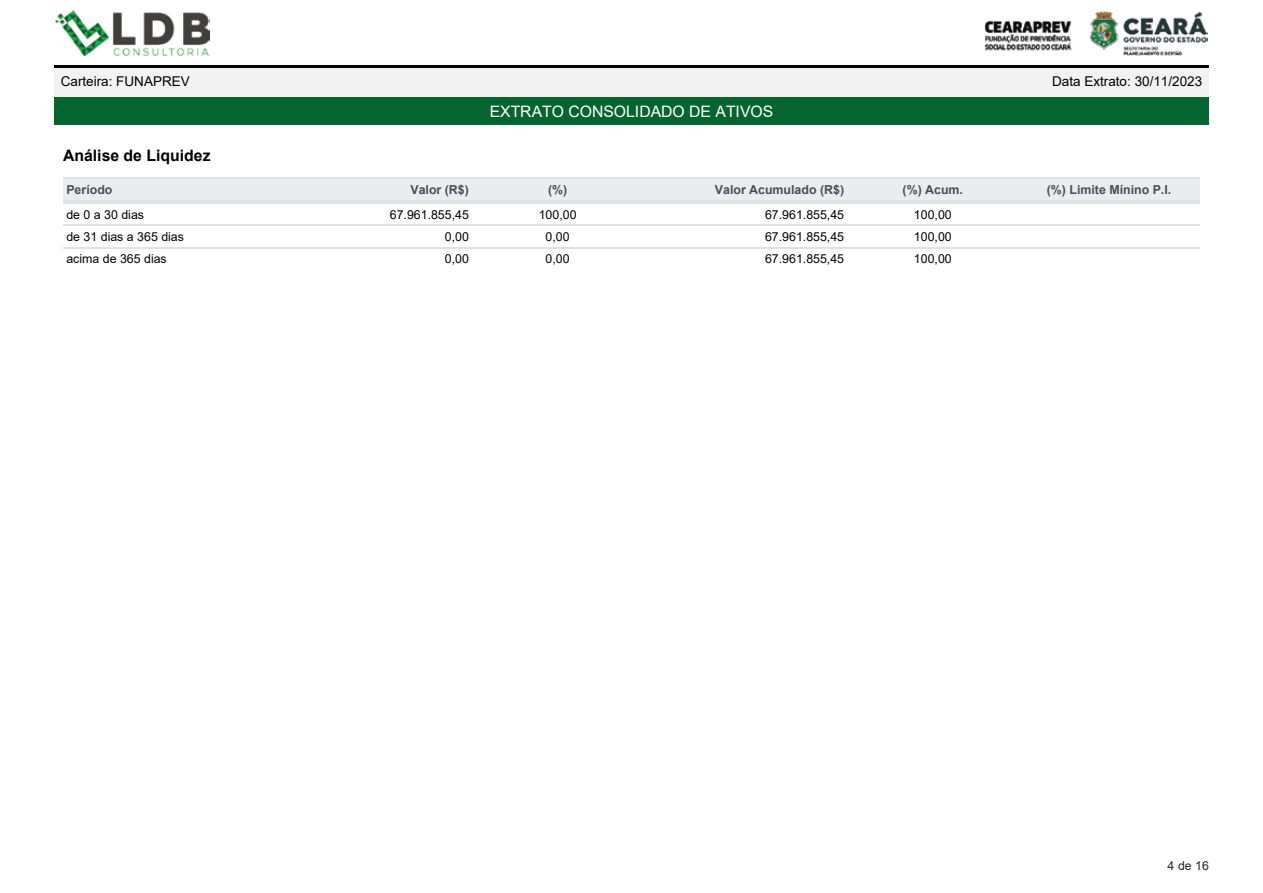
<style>
.page{position:relative;width:1263px;height:893px;background:#fff}
.page>*{position:absolute;margin:0;border:0;box-sizing:border-box;transform-origin:0 0}
.t1{font:15.75px "Arial";color:#fff}
.t2{font:700 15.75px "Arial";color:#000}
.t3{font:13.5px "Arial";color:#000}
.t4{font:12.3px "Arial";color:#000}
.t5{font:700 12.3px "Arial";color:#484f57}
.t6{font:12.3px "Arial";color:#262627}
</style>
<div class="page">
<div style="left:54px;top:65px;width:1155px;height:33px;background:#f3f2f2"></div>
<hr style="left:54px;top:65px;width:1155px;height:3px;background:#000">
<div style="left:54px;top:98px;width:1155px;height:27px;background:#05652f"></div>
<img style="left:55px;top:10px;width:155px;height:45px">
<img style="left:984px;top:11px;width:224px;height:44px">
<div style="left:63px;top:178px;width:205px;height:25px;background:#eaedef"></div>
<hr style="left:63px;top:178px;width:205px;height:1px;background:#dfe2e6">
<hr style="left:63px;top:200px;width:205px;height:3px;background:#dfe2e6">
<div style="left:268px;top:178px;width:204px;height:25px;background:#eaedef"></div>
<hr style="left:268px;top:178px;width:204px;height:1px;background:#dfe2e6">
<hr style="left:268px;top:200px;width:204px;height:3px;background:#dfe2e6">
<div style="left:472px;top:178px;width:171px;height:25px;background:#eaedef"></div>
<hr style="left:472px;top:178px;width:171px;height:1px;background:#dfe2e6">
<hr style="left:472px;top:200px;width:171px;height:3px;background:#dfe2e6">
<div style="left:643px;top:178px;width:204px;height:25px;background:#eaedef"></div>
<hr style="left:643px;top:178px;width:204px;height:1px;background:#dfe2e6">
<hr style="left:643px;top:200px;width:204px;height:3px;background:#dfe2e6">
<div style="left:847px;top:178px;width:171px;height:25px;background:#eaedef"></div>
<hr style="left:847px;top:178px;width:171px;height:1px;background:#dfe2e6">
<hr style="left:847px;top:200px;width:171px;height:3px;background:#dfe2e6">
<div style="left:1018px;top:178px;width:182px;height:25px;background:#eaedef"></div>
<hr style="left:1018px;top:178px;width:182px;height:1px;background:#dfe2e6">
<hr style="left:1018px;top:200px;width:182px;height:3px;background:#dfe2e6">
<hr style="left:63px;top:203px;width:205px;height:1px;background:#dfe2e6">
<hr style="left:268px;top:203px;width:204px;height:1px;background:#dfe2e6">
<hr style="left:472px;top:203px;width:171px;height:1px;background:#dfe2e6">
<hr style="left:643px;top:203px;width:204px;height:1px;background:#dfe2e6">
<hr style="left:847px;top:203px;width:171px;height:1px;background:#dfe2e6">
<hr style="left:1018px;top:203px;width:182px;height:1px;background:#dfe2e6">
<hr style="left:63px;top:225px;width:205px;height:1px;background:#dfe2e6">
<hr style="left:268px;top:225px;width:204px;height:1px;background:#dfe2e6">
<hr style="left:472px;top:225px;width:171px;height:1px;background:#dfe2e6">
<hr style="left:643px;top:225px;width:204px;height:1px;background:#dfe2e6">
<hr style="left:847px;top:225px;width:171px;height:1px;background:#dfe2e6">
<hr style="left:1018px;top:225px;width:182px;height:1px;background:#dfe2e6">
<hr style="left:63px;top:247px;width:205px;height:1px;background:#dfe2e6">
<hr style="left:268px;top:247px;width:204px;height:1px;background:#dfe2e6">
<hr style="left:472px;top:247px;width:171px;height:1px;background:#dfe2e6">
<hr style="left:643px;top:247px;width:204px;height:1px;background:#dfe2e6">
<hr style="left:847px;top:247px;width:171px;height:1px;background:#dfe2e6">
<hr style="left:1018px;top:247px;width:182px;height:1px;background:#dfe2e6">
<p class="t3" style="left:61px;top:72px;width:131px">Carteira: FUNAPREV</p>
<p class="t3" style="left:1052px;top:72px;width:152px">Data Extrato: 30/11/2023</p>
<p class="t1" style="left:490px;top:101px;width:285px">EXTRATO CONSOLIDADO DE ATIVOS</p>
<p class="t2" style="left:63px;top:144px;width:149px">Análise de Liquidez</p>
<p class="t5" style="left:66px;top:181px;width:48px">Período</p>
<p class="t5" style="left:410px;top:181px;width:60px">Valor (R$)</p>
<p class="t5" style="left:548px;top:181px;width:21px">(%)</p>
<p class="t5" style="left:715px;top:181px;width:131px">Valor Acumulado (R$)</p>
<p class="t5" style="left:902px;top:181px;width:62px">(%) Acum.</p>
<p class="t5" style="left:1047px;top:181px;width:126px">(%) Limite Mínino P.I.</p>
<p class="t4" style="left:66px;top:206px;width:79px">de 0 a 30 dias</p>
<p class="t4" style="left:390px;top:206px;width:81px">67.961.855,45</p>
<p class="t4" style="left:539px;top:206px;width:39px">100,00</p>
<p class="t4" style="left:765px;top:206px;width:81px">67.961.855,45</p>
<p class="t4" style="left:914px;top:206px;width:39px">100,00</p>
<p class="t4" style="left:66px;top:228px;width:119px">de 31 dias a 365 dias</p>
<p class="t4" style="left:445px;top:228px;width:26px">0,00</p>
<p class="t4" style="left:546px;top:228px;width:26px">0,00</p>
<p class="t4" style="left:765px;top:228px;width:81px">67.961.855,45</p>
<p class="t4" style="left:914px;top:228px;width:39px">100,00</p>
<p class="t4" style="left:66px;top:250px;width:102px">acima de 365 dias</p>
<p class="t4" style="left:445px;top:250px;width:26px">0,00</p>
<p class="t4" style="left:546px;top:250px;width:26px">0,00</p>
<p class="t4" style="left:765px;top:250px;width:81px">67.961.855,45</p>
<p class="t4" style="left:914px;top:250px;width:39px">100,00</p>
<p class="t6" style="left:1167px;top:857px;width:43px">4 de 16</p>
</div>
